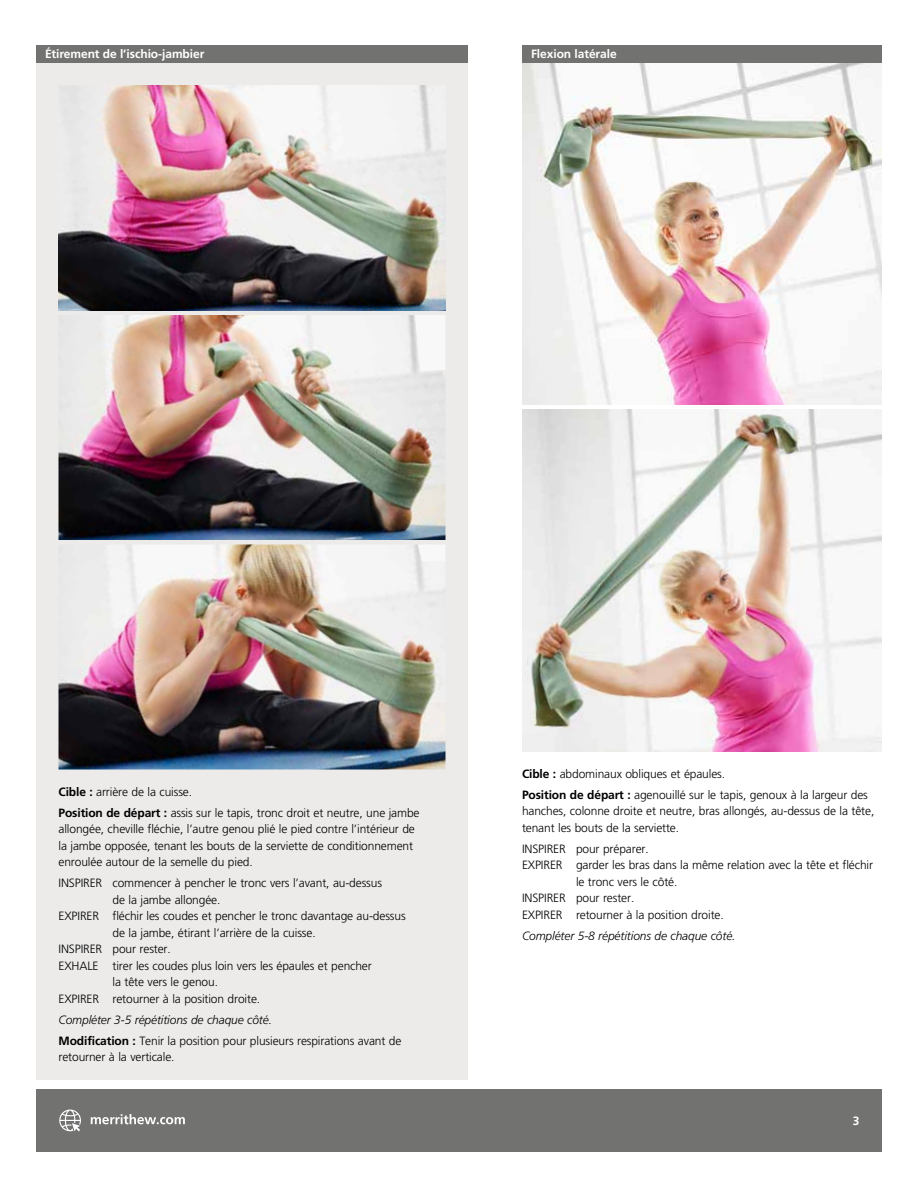
<style>
.page{position:relative;width:918px;height:1188px;background:#fff}
.page>*{position:absolute;margin:0;border:0;box-sizing:border-box;transform-origin:0 0}
.t1{font:300 12px/21px "Frutiger LT Std";letter-spacing:-.01em;color:#000}
.t2{font:700 12px "Frutiger LT Std";letter-spacing:-.005em;color:#fff}
.t3{font:italic 300 12px "Frutiger LT Std";letter-spacing:-.01em;color:#000}
.s1{font-weight:700}
.s2{font-style:italic}
</style>
<div class="page">
<div style="left:36px;top:1089px;width:846px;height:63px;background:#727271"></div>
<svg style="left:59px;top:1110px;width:22px;height:21px"></svg>
<svg style="left:91px;top:1114px;width:94px;height:10px"></svg>
<div style="left:36px;top:45px;width:432px;height:1035px;background:#ecebea"></div>
<img style="left:522px;top:63px;width:360px;height:342px">
<img style="left:59px;top:86px;width:387px;height:224px">
<img style="left:59px;top:315px;width:387px;height:225px">
<svg style="left:415px;top:315px;width:31px;height:56px"></svg>
<img style="left:59px;top:544px;width:387px;height:226px">
<svg style="left:418px;top:545px;width:28px;height:16px"></svg>
<div style="left:522px;top:45px;width:360px;height:18px;background:#727271"></div>
<div style="left:36px;top:45px;width:432px;height:18px;background:#727271"></div>
<img style="left:522px;top:409px;width:360px;height:343px">
<p class="t2" style="left:45px;top:47px;width:161px">Étirement de l’ischio-jambier</p>
<p class="t2" style="left:531px;top:47px;width:87px">Flexion latérale</p>
<p class="t1" style="left:58px;top:781px;width:363px"><span class="s1">Cible :</span> arrière de la cuisse.<br><span class="s1">Position de départ :</span> assis sur le tapis, tronc droit et neutre, une jambe</p>
<p class="t1" style="left:58px;top:821px;width:358px;line-height:16.5px">allongée, cheville fléchie, l’autre genou plié le pied contre l’intérieur de la jambe opposée, tenant les bouts de la serviette de conditionnement enroulée autour de la semelle du pied.</p>
<p class="t1" style="left:58px;top:873px;width:325px">INSPIRER commencer à pencher le tronc vers l’avant, au-dessus</p>
<p class="t1" style="left:112px;top:889px;width:109px">de la jambe allongée.</p>
<p class="t1" style="left:58px;top:906px;width:349px">EXPIRER fléchir les coudes et pencher le tronc davantage au-dessus</p>
<p class="t1" style="left:112px;top:922px;width:205px">de la jambe, étirant l’arrière de la cuisse.</p>
<p class="t1" style="left:58px;top:939px;width:114px">INSPIRER pour rester.</p>
<p class="t1" style="left:58px;top:955px;width:315px">EXHALE tirer les coudes plus loin vers les épaules et pencher</p>
<p class="t1" style="left:112px;top:972px;width:107px">la tête vers le genou.</p>
<p class="t1" style="left:58px;top:988px;width:203px">EXPIRER retourner à la position droite.</p>
<p class="t1" style="left:58px;top:1009px;width:344px"><span class="s2">Compléter 3-5 répétitions de chaque côté.<br></span><span class="s1">Modification :</span> Tenir la position pour plusieurs respirations avant de</p>
<p class="t1" style="left:58px;top:1047px;width:118px">retourner à la verticale.</p>
<p class="t1" style="left:522px;top:763px;width:347px"><span class="s1">Cible :</span> abdominaux obliques et épaules.<br><span class="s1">Position de départ :</span> agenouillé sur le tapis, genoux à la largeur des</p>
<p class="t1" style="left:522px;top:803px;width:354px;line-height:16.5px">hanches, colonne droite et neutre, bras allongés, au-dessus de la tête, tenant les bouts de la serviette.</p>
<p class="t1" style="left:522px;top:838px;width:128px">INSPIRER pour préparer.</p>
<p class="t1" style="left:522px;top:855px;width:353px">EXPIRER garder les bras dans la même relation avec la tête et fléchir</p>
<p class="t1" style="left:576px;top:871px;width:103px">le tronc vers le côté.</p>
<p class="t1" style="left:522px;top:888px;width:114px">INSPIRER pour rester.</p>
<p class="t1" style="left:522px;top:904px;width:203px">EXPIRER retourner à la position droite.</p>
<p class="t3" style="left:522px;top:929px;width:215px">Compléter 5-8 répétitions de chaque côté.</p>
<p class="t2" style="left:853px;top:1114px;width:8px">3</p>
</div>
